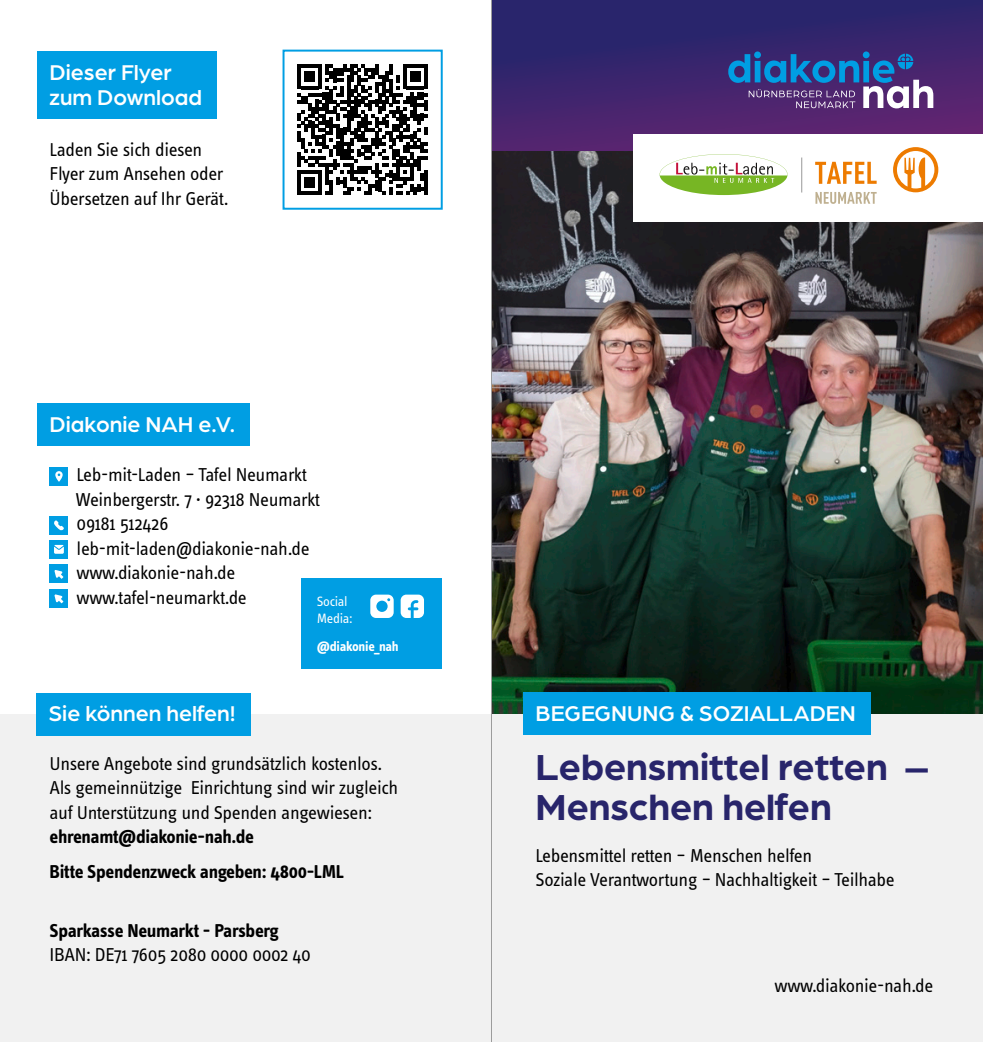
<style>
.page{position:relative;width:983px;height:1042px;background:#fff}
.page>*{position:absolute;margin:0;border:0;box-sizing:border-box;transform-origin:0 0}
.t1{font:700 38.5px/40.2px "Arboria";color:#28256b}
.t2{font:500 22.75px/25.4px "Arboria";color:#fff}
.t3{font:19.25px/24.5px "Info Text Pro";letter-spacing:-.02em;color:#000}
.t4{font:700 19.25px/34.5px "Info Text Pro";letter-spacing:-.02em;color:#000}
.t5{font:700 14px "Info Text Pro";letter-spacing:-.02em;color:#fff}
.t6{font:14px/17.5px "Info Text Pro";letter-spacing:-.02em;color:#fff}
</style>
<div class="page">
<img style="left:492px;top:150px;width:490px;height:564px">
<div style="left:50px;top:467px;width:18px;height:19px;background:#009ee3"></div>
<svg style="left:55px;top:471px;width:8px;height:11px"></svg>
<div style="left:50px;top:516px;width:18px;height:19px;background:#009ee3"></div>
<svg style="left:54px;top:520px;width:10px;height:10px"></svg>
<div style="left:50px;top:540px;width:18px;height:19px;background:#009ee3"></div>
<svg style="left:54px;top:545px;width:10px;height:9px"></svg>
<div style="left:50px;top:565px;width:18px;height:18px;background:#009ee3"></div>
<svg style="left:54px;top:570px;width:9px;height:9px"></svg>
<div style="left:50px;top:589px;width:18px;height:19px;background:#009ee3"></div>
<svg style="left:54px;top:594px;width:9px;height:9px"></svg>
<div style="left:37px;top:403px;width:213px;height:43px;background:#009ee3"></div>
<div style="left:0;top:714px;width:982px;height:328px;background:#f1f1f1"></div>
<div style="left:523px;top:692px;width:347px;height:42px;background:#009ee3"></div>
<svg style="left:492px;top:0;width:490px;height:150px"></svg>
<svg style="left:728px;top:51px;width:205px;height:57px"></svg>
<div style="left:36px;top:693px;width:214px;height:42px;background:#009ee3"></div>
<div style="left:302px;top:578px;width:139px;height:91px;background:#009ee3"></div>
<svg style="left:370px;top:594px;width:23px;height:24px"></svg>
<svg style="left:400px;top:594px;width:24px;height:24px"></svg>
<div style="left:37px;top:51px;width:180px;height:68px;background:#009ee3"></div>
<svg style="left:297px;top:65px;width:130px;height:130px"></svg>
<hr style="left:424px;top:170px;width:3px;height:25px;background:#000">
<div style="left:282px;top:50px;width:160px;height:160px;border:2px solid #009ee3"></div>
<div style="left:633px;top:134px;width:349px;height:87px;background:#fff"></div>
<svg style="left:659px;top:154px;width:128px;height:41px"></svg>
<hr style="left:801px;top:157px;width:1px;height:35px;background:#989898">
<svg style="left:815px;top:192px;width:61px;height:12px"></svg>
<svg style="left:815px;top:162px;width:61px;height:22px"></svg>
<svg style="left:893px;top:147px;width:45px;height:45px"></svg>
<hr style="left:491px;top:0;width:1px;height:1042px;background:#9c9c9c">
<p class="t2" style="left:50px;top:58px;width:154px">Dieser Flyer zum Download</p>
<p class="t3" style="left:50px;top:136px;width:180px">Laden Sie sich diesen<br>Flyer zum Ansehen oder<br>Übersetzen auf Ihr Gerät.</p>
<p class="t2" style="left:50px;top:410px;width:187px">Diakonie NAH e.V.</p>
<p class="t3" style="left:76px;top:462px;width:245px">Leb-mit-Laden – Tafel Neumarkt<br>Weinbergerstr. 7 · 92318 Neumarkt<br>09181 512426 leb-mit-laden@diakonie-nah.de www.diakonie-nah.de www.tafel-neumarkt.de</p>
<p class="t6" style="left:317px;top:592px;width:37px">Social<br>Media:</p>
<p class="t5" style="left:317px;top:637px;width:83px">@diakonie_nah</p>
<p class="t2" style="left:48px;top:700px;width:189px">Sie können helfen!</p>
<p class="t3" style="left:50px;top:750px;width:350px">Unsere Angebote sind grundsätzlich kostenlos.<br>Als gemeinnützige Einrichtung sind wir zugleich auf Unterstützung und Spenden angewiesen:</p>
<p class="t4" style="left:50px;top:819px;width:296px">ehrenamt@diakonie-nah.de<br>Bitte Spendenzweck angeben: 4800-LML</p>
<p class="t4" style="left:50px;top:912px;width:231px">Sparkasse Neumarkt - Parsberg</p>
<p class="t3" style="left:50px;top:942px;width:262px">IBAN: DE71 7605 2080 0000 0002 40</p>
<p class="t2" style="left:535px;top:699px;width:321px">BEGEGNUNG &amp; SOZIALLADEN</p>
<h1 class="t1" style="left:535px;top:744px;width:394px">Lebensmittel retten –<br>Menschen helfen</h1>
<p class="t3" style="left:535px;top:842px;width:360px">Lebensmittel retten – Menschen helfen<br>Soziale Verantwortung – Nachhaltigkeit – Teilhabe</p>
<p class="t3" style="left:774px;top:973px;width:160px">www.diakonie-nah.de</p>
</div>
